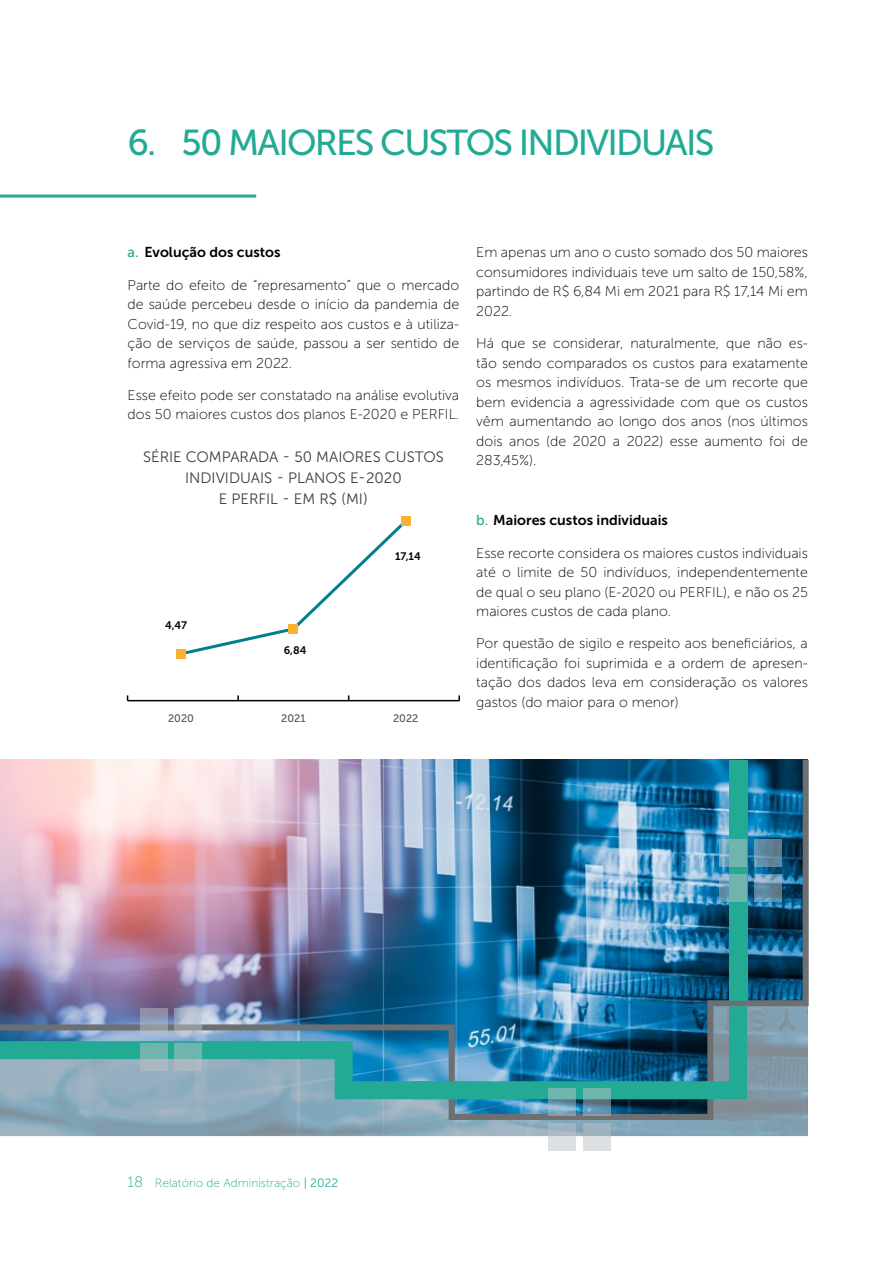
<style>
.page{position:relative;width:893px;height:1263px;background:#fff}
.page>*{position:absolute;margin:0;border:0;box-sizing:border-box;transform-origin:0 0}
.t1{font:36px "Museo Sans 500";letter-spacing:-.05em;color:#23aa95}
.t2{font:15px/21px "Museo Sans 300";color:#3c3c3b;text-align:center}
.t3{font:14.25px/19.5px "Museo Sans 100";color:#000;text-align:justify}
.t4{font:14.25px "Museo Sans 700";color:#000}
.t5{font:12px "Museo Sans 100";color:#23aa95}
.t6{font:10.8px "Museo Sans 700";color:#000}
.t7{font:10.8px "Museo Sans 500";color:#575756}
.s1{font-family:"Museo Sans 500";color:#23aa95}
.s2{font-size:15px}
.s3{font-family:"Museo Sans 300"}
</style>
<div class="page">
<hr style="left:0;top:195px;width:256px;height:3px;background:#23aa95">
<hr style="left:128px;top:700px;width:331px;height:1px;background:#000">
<svg style="left:186px;top:523px;width:224px;height:132px"></svg>
<div style="left:177px;top:649px;width:9px;height:9px;background:#f9b333"></div>
<div style="left:289px;top:624px;width:9px;height:9px;background:#f9b333"></div>
<div style="left:401px;top:516px;width:9px;height:9px;background:#f9b333"></div>
<svg style="left:0;top:1120px;width:808px;height:16px;background:#86a4b5"></svg>
<img style="left:0;top:760px;width:809px;height:360px">
<div style="left:729px;top:760px;width:18px;height:240px;background:#23aa95"></div>
<img style="left:0;top:1006px;width:747px;height:93px">
<svg style="left:754px;top:839px;width:28px;height:27px"></svg>
<svg style="left:719px;top:839px;width:28px;height:27px"></svg>
<svg style="left:754px;top:874px;width:28px;height:27px"></svg>
<svg style="left:719px;top:874px;width:28px;height:27px"></svg>
<svg style="left:175px;top:1008px;width:27px;height:27px"></svg>
<svg style="left:140px;top:1008px;width:28px;height:27px"></svg>
<svg style="left:175px;top:1043px;width:27px;height:27px"></svg>
<svg style="left:140px;top:1043px;width:28px;height:27px"></svg>
<svg style="left:583px;top:1088px;width:28px;height:28px"></svg>
<svg style="left:548px;top:1088px;width:28px;height:28px"></svg>
<svg style="left:583px;top:1123px;width:28px;height:28px"></svg>
<svg style="left:548px;top:1123px;width:28px;height:28px"></svg>
<h1 class="t1" style="left:128px;top:122px;width:588px">6. 50 MAIORES CUSTOS INDIVIDUAIS</h1>
<p class="t4" style="left:128px;top:244px;width:154px"><span class="s1">a.</span> Evolução dos custos</p>
<p class="t3" style="left:128px;top:275px;width:333px">Parte do efeito de “represamento” que o mercado de saúde percebeu desde o início da pandemia de Covid-19, no que diz respeito aos custos e à utiliza&shy;ção de serviços de saúde, passou a ser sentido de forma agressiva em 2022.</p>
<p class="t3" style="left:128px;top:385px;width:333px">Esse efeito pode ser constatado na análise evolutiva dos 50 maiores custos dos planos E-2020 e PERFIL.</p>
<p class="t2" style="left:143px;top:447px;width:302px">SÉRIE COMPARADA - 50 MAIORES CUSTOS<br>INDIVIDUAIS - PLANOS E-2020<br>E PERFIL - EM R$ (MI)</p>
<p class="t6" style="left:165px;top:619px;width:24px">4,47</p>
<p class="t6" style="left:284px;top:644px;width:24px">6,84</p>
<p class="t6" style="left:395px;top:550px;width:27px">17,14</p>
<p class="t7" style="left:168px;top:713px;width:27px">2020</p>
<p class="t7" style="left:281px;top:713px;width:26px">2021</p>
<p class="t7" style="left:393px;top:713px;width:27px">2022</p>
<p class="t3" style="left:476px;top:243px;width:333px">Em apenas um ano o custo somado dos 50 maiores consumidores individuais teve um salto de 150,58%, partindo de R$ 6,84 Mi em 2021 para R$ 17,14 Mi em 2022.</p>
<p class="t3" style="left:476px;top:334px;width:333px">Há que se considerar, naturalmente, que não es&shy;tão sendo comparados os custos para exatamente os mesmos indivíduos. Trata-se de um recorte que bem evidencia a agressividade com que os custos vêm aumentando ao longo dos anos (nos últimos dois anos (de 2020 a 2022) esse aumento foi de 283,45%).</p>
<p class="t4" style="left:476px;top:512px;width:193px"><span class="s1">b.</span> Maiores custos individuais</p>
<p class="t3" style="left:476px;top:543px;width:333px">Esse recorte considera os maiores custos individuais até o limite de 50 indivíduos, independentemente de qual o seu plano (E-2020 ou PERFIL), e não os 25 maiores custos de cada plano.</p>
<p class="t3" style="left:476px;top:634px;width:333px">Por questão de sigilo e respeito aos beneficiários, a identificação foi suprimida e a ordem de apresen&shy;tação dos dados leva em consideração os valores gastos (do maior para o menor)</p>
<p class="t5" style="left:128px;top:1176px;width:212px"><span class="s2">18</span> Relatório de Administração <span class="s3">| 2022</span></p>
</div>
